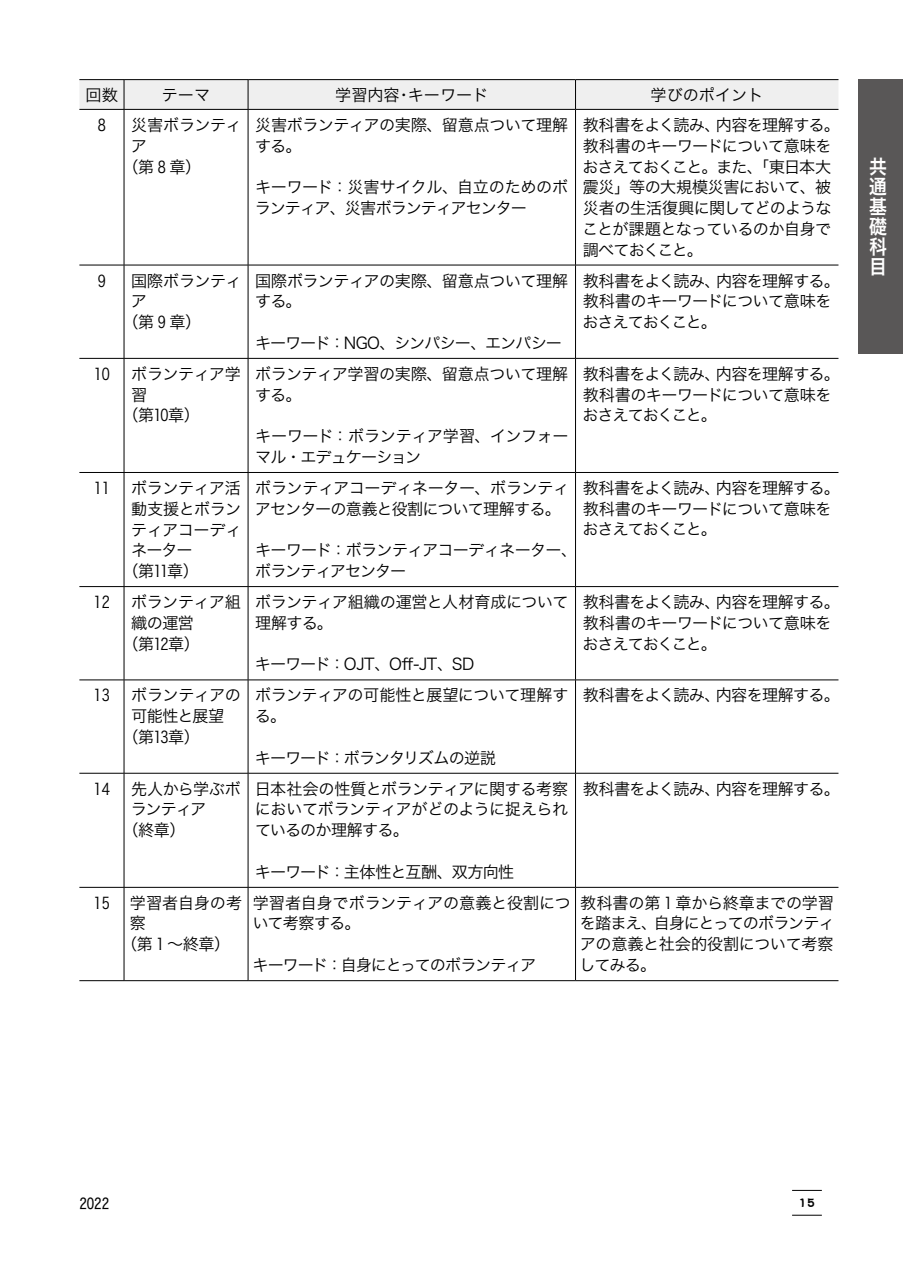
<style>
.page{position:relative;width:903px;height:1275px;background:#fff}
.page>*{position:absolute;margin:0;border:0;box-sizing:border-box;transform-origin:0 0}
.t1{font:19.78px/19.8px "Hira Kaku Pro W6";color:#fff;text-align:justify;scale:.9 1}
.t2{font:16.1px/20.8px "Hira Kaku Pro W3";letter-spacing:-.04em;color:#000}
.t3{font:16.1px/20.8px "Hira Kaku Pro W3";letter-spacing:-.02em;color:#000}
.t4{font:16.1px "Hira Kaku Pro W3";color:#000}
.t5{font:16.1px "Hira Kaku Pro W3";letter-spacing:-.075em;color:#000}
.t6{font:16.1px "Hira Kaku Pro W3";letter-spacing:-.065em;color:#000}
.t7{font:14.88px "Hira Kaku Std W4";color:#000}
.t8{font:12.42px "DFPOP2 Std W9";color:#000}
</style>
<div class="page">
<hr style="left:792px;top:1190px;width:30px;height:1px;background:#000">
<hr style="left:792px;top:1215px;width:30px;height:1px;background:#000">
<div style="left:858px;top:79px;width:45px;height:274px;background:#595757"></div>
<hr style="left:79px;top:79px;width:45px;height:1px;background:#000">
<hr style="left:124px;top:79px;width:124px;height:1px;background:#000">
<hr style="left:248px;top:79px;width:327px;height:1px;background:#000">
<hr style="left:575px;top:79px;width:263px;height:1px;background:#000">
<svg style="left:79px;top:80px;width:759px;height:29px"></svg>
<hr style="left:79px;top:109px;width:45px;height:1px;background:#000">
<hr style="left:124px;top:109px;width:124px;height:1px;background:#000">
<hr style="left:124px;top:110px;width:1px;height:155px;background:#000">
<hr style="left:248px;top:109px;width:327px;height:1px;background:#000">
<hr style="left:248px;top:110px;width:1px;height:155px;background:#000">
<hr style="left:575px;top:109px;width:263px;height:1px;background:#000">
<hr style="left:575px;top:110px;width:1px;height:155px;background:#000">
<hr style="left:79px;top:265px;width:45px;height:1px;background:#000">
<hr style="left:124px;top:265px;width:124px;height:1px;background:#000">
<hr style="left:124px;top:265px;width:1px;height:93px;background:#000">
<hr style="left:248px;top:265px;width:327px;height:1px;background:#000">
<hr style="left:248px;top:265px;width:1px;height:93px;background:#000">
<hr style="left:575px;top:265px;width:263px;height:1px;background:#000">
<hr style="left:575px;top:265px;width:1px;height:93px;background:#000">
<hr style="left:79px;top:358px;width:45px;height:1px;background:#000">
<hr style="left:124px;top:358px;width:124px;height:1px;background:#000">
<hr style="left:124px;top:359px;width:1px;height:113px;background:#000">
<hr style="left:248px;top:358px;width:327px;height:1px;background:#000">
<hr style="left:248px;top:359px;width:1px;height:113px;background:#000">
<hr style="left:575px;top:358px;width:263px;height:1px;background:#000">
<hr style="left:575px;top:359px;width:1px;height:113px;background:#000">
<hr style="left:79px;top:472px;width:45px;height:1px;background:#000">
<hr style="left:124px;top:472px;width:124px;height:1px;background:#000">
<hr style="left:124px;top:473px;width:1px;height:113px;background:#000">
<hr style="left:248px;top:472px;width:327px;height:1px;background:#000">
<hr style="left:248px;top:473px;width:1px;height:113px;background:#000">
<hr style="left:575px;top:472px;width:263px;height:1px;background:#000">
<hr style="left:575px;top:473px;width:1px;height:113px;background:#000">
<hr style="left:79px;top:586px;width:45px;height:1px;background:#000">
<hr style="left:124px;top:586px;width:124px;height:1px;background:#000">
<hr style="left:124px;top:587px;width:1px;height:93px;background:#000">
<hr style="left:248px;top:586px;width:327px;height:1px;background:#000">
<hr style="left:248px;top:587px;width:1px;height:93px;background:#000">
<hr style="left:575px;top:586px;width:263px;height:1px;background:#000">
<hr style="left:575px;top:587px;width:1px;height:93px;background:#000">
<hr style="left:79px;top:680px;width:45px;height:1px;background:#000">
<hr style="left:124px;top:680px;width:124px;height:1px;background:#000">
<hr style="left:124px;top:680px;width:1px;height:93px;background:#000">
<hr style="left:248px;top:680px;width:327px;height:1px;background:#000">
<hr style="left:248px;top:680px;width:1px;height:93px;background:#000">
<hr style="left:575px;top:680px;width:263px;height:1px;background:#000">
<hr style="left:575px;top:680px;width:1px;height:93px;background:#000">
<hr style="left:79px;top:773px;width:45px;height:1px;background:#000">
<hr style="left:124px;top:773px;width:124px;height:1px;background:#000">
<hr style="left:124px;top:773px;width:1px;height:114px;background:#000">
<hr style="left:248px;top:773px;width:327px;height:1px;background:#000">
<hr style="left:248px;top:773px;width:1px;height:114px;background:#000">
<hr style="left:575px;top:773px;width:263px;height:1px;background:#000">
<hr style="left:575px;top:773px;width:1px;height:114px;background:#000">
<hr style="left:79px;top:887px;width:45px;height:1px;background:#000">
<hr style="left:124px;top:887px;width:124px;height:1px;background:#000">
<hr style="left:124px;top:888px;width:1px;height:92px;background:#000">
<hr style="left:248px;top:887px;width:327px;height:1px;background:#000">
<hr style="left:248px;top:888px;width:1px;height:92px;background:#000">
<hr style="left:575px;top:887px;width:263px;height:1px;background:#000">
<hr style="left:575px;top:888px;width:1px;height:92px;background:#000">
<hr style="left:79px;top:980px;width:45px;height:1px;background:#000">
<hr style="left:124px;top:980px;width:124px;height:1px;background:#000">
<hr style="left:248px;top:980px;width:327px;height:1px;background:#000">
<hr style="left:575px;top:980px;width:263px;height:1px;background:#000">
<p class="t2" style="left:86px;top:83px;width:34px">回数</p>
<p class="t2" style="left:162px;top:83px;width:50px">テーマ</p>
<p class="t4" style="left:335px;top:80px;width:155px">学習内容・キーワード</p>
<p class="t4" style="left:650px;top:80px;width:114px">学びのポイント</p>
<p class="t2" style="left:98px;top:113px;width:10px">8</p>
<p class="t2" style="left:131px;top:113px;width:112px">災害ボランティ</p>
<p class="t2" style="left:131px;top:134px;width:18px">ア</p>
<p class="t2" style="left:123px;top:155px;width:80px">（第 8 章）</p>
<p class="t2" style="left:255px;top:113px;width:315px">災害ボランティアの実際、留意点ついて理解する。</p>
<p class="t2" style="left:255px;top:176px;width:315px">キーワード：災害サイクル、自立のためのボランティア、災害ボランティアセンター</p>
<p class="t2" style="left:582px;top:113px;width:259px">教科書をよく読み、内容を理解する。教科書のキーワードについて意味をおさえておくこと。また、「東日本大震災」等の大規模災害において、被災者の生活復興に関してどのようなことが課題となっているのか自身で調べておくこと。</p>
<p class="t2" style="left:98px;top:269px;width:10px">9</p>
<p class="t2" style="left:131px;top:269px;width:112px">国際ボランティ</p>
<p class="t2" style="left:131px;top:290px;width:18px">ア</p>
<p class="t2" style="left:123px;top:311px;width:80px">（第 9 章）</p>
<p class="t2" style="left:94px;top:362px;width:18px">10</p>
<p class="t2" style="left:131px;top:362px;width:111px">ボランティア学</p>
<p class="t2" style="left:131px;top:383px;width:18px">習</p>
<p class="t2" style="left:123px;top:404px;width:79px">（第10章）</p>
<p class="t2" style="left:94px;top:476px;width:18px">11</p>
<p class="t2" style="left:131px;top:476px;width:111px">ボランティア活</p>
<p class="t2" style="left:131px;top:497px;width:111px">動支援とボラン</p>
<p class="t2" style="left:131px;top:518px;width:112px">ティアコーディ</p>
<p class="t2" style="left:131px;top:539px;width:63px">ネーター</p>
<p class="t2" style="left:123px;top:559px;width:78px">（第11章）</p>
<p class="t2" style="left:94px;top:590px;width:18px">12</p>
<p class="t2" style="left:131px;top:590px;width:111px">ボランティア組</p>
<p class="t2" style="left:131px;top:611px;width:64px">織の運営</p>
<p class="t2" style="left:123px;top:632px;width:79px">（第12章）</p>
<p class="t2" style="left:94px;top:684px;width:18px">13</p>
<p class="t2" style="left:131px;top:684px;width:111px">ボランティアの</p>
<p class="t2" style="left:131px;top:704px;width:95px">可能性と展望</p>
<p class="t2" style="left:122px;top:725px;width:79px">（第13章）</p>
<p class="t2" style="left:94px;top:777px;width:18px">14</p>
<p class="t2" style="left:131px;top:777px;width:111px">先人から学ぶボ</p>
<p class="t2" style="left:131px;top:798px;width:77px">ランティア</p>
<p class="t2" style="left:122px;top:818px;width:65px">（終章）</p>
<p class="t4" style="left:94px;top:888px;width:150px">15 学習者自身の考</p>
<p class="t2" style="left:130px;top:912px;width:18px">察</p>
<p class="t2" style="left:121px;top:933px;width:111px">（第 1 ～終章）</p>
<p class="t2" style="left:255px;top:269px;width:315px">国際ボランティアの実際、留意点ついて理解する。</p>
<p class="t2" style="left:255px;top:331px;width:309px">キーワード：NGO、シンパシー、エンパシー</p>
<p class="t2" style="left:255px;top:362px;width:315px">ボランティア学習の実際、留意点ついて理解する。</p>
<p class="t2" style="left:255px;top:425px;width:315px">キーワード：ボランティア学習、インフォーマル・エデュケーション</p>
<p class="t2" style="left:255px;top:476px;width:316px">ボランティアコーディネーター、ボランティアセンターの意義と役割について理解する。</p>
<p class="t2" style="left:255px;top:539px;width:324px">キーワード：ボランティアコーディネーター、ボランティアセンター</p>
<p class="t2" style="left:255px;top:590px;width:315px">ボランティア組織の運営と人材育成について理解する。</p>
<p class="t2" style="left:255px;top:653px;width:221px">キーワード：OJT、Off-JT、SD</p>
<p class="t2" style="left:255px;top:684px;width:315px">ボランティアの可能性と展望について理解する。</p>
<p class="t6" style="left:255px;top:743px;width:243px">キーワード：ボランタリズムの逆説</p>
<p class="t2" style="left:255px;top:777px;width:315px;text-align:justify">日本社会の性質とボランティアに関する考察においてボランティアがどのように捉えられているのか理解する。</p>
<p class="t2" style="left:255px;top:860px;width:261px">キーワード：主体性と互酬、双方向性</p>
<p class="t3" style="left:252px;top:891px;width:320px">学習者自身でボランティアの意義と役割について考察する。</p>
<p class="t5" style="left:252px;top:951px;width:285px">キーワード：自身にとってのボランティア</p>
<p class="t2" style="left:582px;top:269px;width:259px">教科書をよく読み、内容を理解する。教科書のキーワードについて意味をおさえておくこと。</p>
<p class="t2" style="left:582px;top:362px;width:259px">教科書をよく読み、内容を理解する。教科書のキーワードについて意味をおさえておくこと。</p>
<p class="t2" style="left:582px;top:476px;width:259px">教科書をよく読み、内容を理解する。教科書のキーワードについて意味をおさえておくこと。</p>
<p class="t2" style="left:582px;top:590px;width:259px">教科書をよく読み、内容を理解する。教科書のキーワードについて意味をおさえておくこと。</p>
<p class="t2" style="left:583px;top:684px;width:259px">教科書をよく読み、内容を理解する。</p>
<p class="t2" style="left:583px;top:777px;width:259px">教科書をよく読み、内容を理解する。</p>
<p class="t2" style="left:579px;top:891px;width:257px;text-align:justify">教科書の第 1 章から終章までの学習を踏まえ、自身にとってのボランティアの意義と社会的役割について考察してみる。</p>
<p class="t1" style="left:869px;top:156px;width:21px">共通基礎科目</p>
<p class="t7" style="left:79px;top:1192px;width:31px">2022</p>
<p class="t8" style="left:798px;top:1196px;width:18px">15</p>
</div>
